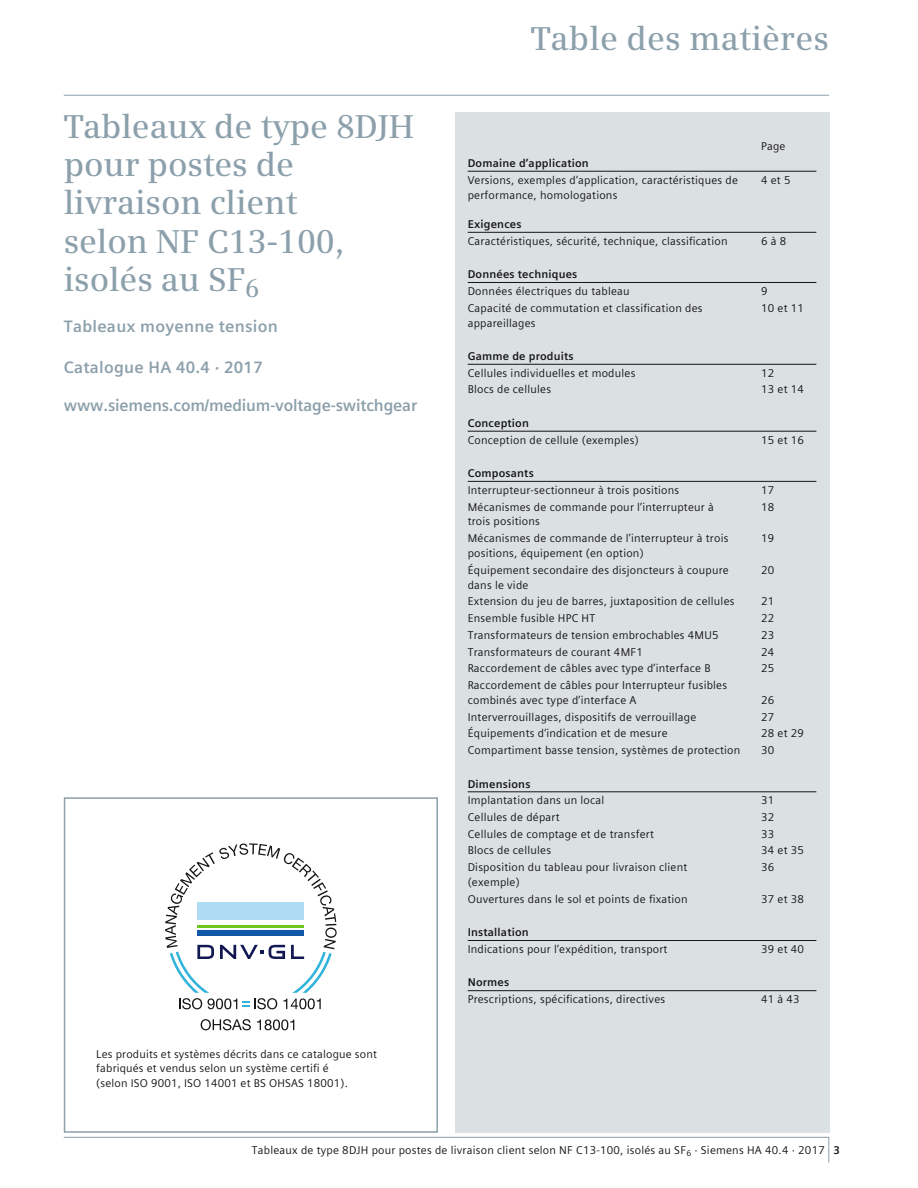
<style>
.page{position:relative;width:918px;height:1188px;background:#fff}
.page>*{position:absolute;margin:0;border:0;box-sizing:border-box;transform-origin:0 0}
.t1{font:600 33px/38.2px "Siemens Serif";letter-spacing:-.005em;color:#8ca0ac}
.t2{font:700 16.5px "Siemens Sans Global";letter-spacing:.015em;color:#8ca0ac}
.t3{font:700 16.5px "Siemens Sans Global";letter-spacing:-.01em;color:#8ca0ac}
.t4{font:11.25px/14.9px "Siemens Sans Global";letter-spacing:.02em;color:#151616}
.t5{font:700 11.25px "Siemens Sans Global";letter-spacing:.015em;color:#151616}
.s1{font-weight:700}
</style>
<div class="page">
<hr style="left:64px;top:95px;width:765px;height:1px;background:#8ca0ac">
<svg style="left:63px;top:1137px;width:766px;height:26px"></svg>
<div style="left:455px;top:112px;width:374px;height:1021px;background:#dbe0e3"></div>
<div style="left:64px;top:797px;width:374px;height:336px;border:2px solid #8ca0ac"></div>
<hr style="left:468px;top:171px;width:348px;height:1px;background:#151616">
<hr style="left:468px;top:232px;width:348px;height:1px;background:#151616">
<hr style="left:468px;top:282px;width:348px;height:1px;background:#151616">
<hr style="left:468px;top:364px;width:348px;height:1px;background:#151616">
<hr style="left:468px;top:431px;width:348px;height:1px;background:#151616">
<hr style="left:468px;top:481px;width:348px;height:1px;background:#151616">
<hr style="left:468px;top:792px;width:348px;height:1px;background:#151616">
<hr style="left:468px;top:990px;width:348px;height:1px;background:#151616">
<hr style="left:468px;top:940px;width:348px;height:1px;background:#151616">
<svg style="left:201px;top:1019px;width:50px;height:11px"></svg>
<svg style="left:257px;top:1019px;width:37px;height:11px"></svg>
<svg style="left:165px;top:843px;width:172px;height:166px"></svg>
<h1 class="t1" style="left:64px;top:109px;width:352px">Tableaux de type 8DJH pour postes de livraison client<br>selon NF C13-100, isolés au SF<sub>6</sub></h1>
<h2 class="t2" style="left:64px;top:316px;width:216px">Tableaux moyenne tension</h2>
<h2 class="t2" style="left:64px;top:357px;width:201px">Catalogue HA 40.4 · 2017</h2>
<h2 class="t3" style="left:64px;top:395px;width:355px">www.siemens.com/medium-voltage-switchgear</h2>
<p class="t4" style="left:96px;top:1046px;width:282px">Les produits et systèmes décrits dans ce catalogue sont fabriqués et vendus selon un système certifi é<br>(selon ISO 9001, ISO 14001 et BS OHSAS 18001).</p>
<h1 class="t1" style="left:531px;top:21px;width:300px">Table des matières</h1>
<p class="t4" style="left:761px;top:139px;width:26px">Page</p>
<p class="t5" style="left:468px;top:156px;width:123px">Domaine d’application</p>
<p class="t4" style="left:468px;top:172px;width:272px">Versions, exemples d’application, caractéristiques de performance, homologations</p>
<p class="t4" style="left:761px;top:172px;width:31px">4 et 5</p>
<p class="t5" style="left:468px;top:217px;width:55px">Exigences</p>
<p class="t4" style="left:468px;top:233px;width:261px">Caractéristiques, sécurité, technique, classification</p>
<p class="t4" style="left:761px;top:233px;width:27px">6 à 8</p>
<p class="t5" style="left:468px;top:267px;width:111px">Données techniques</p>
<p class="t4" style="left:468px;top:283px;width:163px">Données électriques du tableau</p>
<p class="t4" style="left:761px;top:283px;width:8px">9</p>
<p class="t4" style="left:468px;top:300px;width:236px">Capacité de commutation et classification des appareillages</p>
<p class="t4" style="left:761px;top:300px;width:44px">10 et 11</p>
<p class="t5" style="left:468px;top:349px;width:107px">Gamme de produits</p>
<p class="t4" style="left:468px;top:365px;width:169px">Cellules individuelles et modules</p>
<p class="t4" style="left:761px;top:365px;width:15px">12</p>
<p class="t4" style="left:468px;top:382px;width:85px">Blocs de cellules</p>
<p class="t4" style="left:761px;top:382px;width:44px">13 et 14</p>
<p class="t5" style="left:468px;top:416px;width:63px">Conception</p>
<p class="t4" style="left:468px;top:432px;width:173px">Conception de cellule (exemples)</p>
<p class="t4" style="left:761px;top:432px;width:44px">15 et 16</p>
<p class="t5" style="left:468px;top:466px;width:68px">Composants</p>
<p class="t4" style="left:468px;top:482px;width:213px">Interrupteur-sectionneur à trois positions</p>
<p class="t4" style="left:761px;top:482px;width:15px">17</p>
<p class="t4" style="left:468px;top:499px;width:248px">Mécanismes de commande pour l’interrupteur à trois positions</p>
<p class="t4" style="left:761px;top:499px;width:15px">18</p>
<p class="t4" style="left:468px;top:531px;width:262px">Mécanismes de commande de l’interrupteur à trois positions, équipement (en option)</p>
<p class="t4" style="left:761px;top:531px;width:15px">19</p>
<p class="t4" style="left:468px;top:562px;width:263px">Équipement secondaire des disjoncteurs à coupure dans le vide</p>
<p class="t4" style="left:761px;top:562px;width:15px">20</p>
<p class="t4" style="left:468px;top:594px;width:268px">Extension du jeu de barres, juxtaposition de cellules</p>
<p class="t4" style="left:761px;top:594px;width:15px">21</p>
<p class="t4" style="left:468px;top:611px;width:129px">Ensemble fusible HPC HT</p>
<p class="t4" style="left:761px;top:611px;width:15px">22</p>
<p class="t4" style="left:468px;top:627px;width:252px">Transformateurs de tension embrochables 4MU5</p>
<p class="t4" style="left:761px;top:627px;width:15px">23</p>
<p class="t4" style="left:468px;top:644px;width:177px">Transformateurs de courant 4MF1</p>
<p class="t4" style="left:761px;top:644px;width:15px">24</p>
<p class="t4" style="left:468px;top:661px;width:244px">Raccordement de câbles avec type d’interface B</p>
<p class="t4" style="left:761px;top:661px;width:15px">25</p>
<p class="t4" style="left:468px;top:678px;width:261px">Raccordement de câbles pour Interrupteur fusibles combinés avec type d’interface A</p>
<p class="t4" style="left:761px;top:692px;width:15px">26</p>
<p class="t4" style="left:468px;top:709px;width:230px">Interverrouillages, dispositifs de verrouillage</p>
<p class="t4" style="left:761px;top:709px;width:15px">27</p>
<p class="t4" style="left:468px;top:726px;width:201px">Équipements d’indication et de mesure</p>
<p class="t4" style="left:761px;top:726px;width:44px">28 et 29</p>
<p class="t4" style="left:468px;top:743px;width:274px">Compartiment basse tension, systèmes de protection</p>
<p class="t4" style="left:761px;top:743px;width:15px">30</p>
<p class="t5" style="left:468px;top:777px;width:64px">Dimensions</p>
<p class="t4" style="left:468px;top:793px;width:138px">Implantation dans un local</p>
<p class="t4" style="left:761px;top:793px;width:15px">31</p>
<p class="t4" style="left:468px;top:810px;width:93px">Cellules de départ</p>
<p class="t4" style="left:761px;top:810px;width:15px">32</p>
<p class="t4" style="left:468px;top:826px;width:188px">Cellules de comptage et de transfert</p>
<p class="t4" style="left:761px;top:826px;width:15px">33</p>
<p class="t4" style="left:468px;top:843px;width:85px">Blocs de cellules</p>
<p class="t4" style="left:761px;top:843px;width:44px">34 et 35</p>
<p class="t4" style="left:468px;top:860px;width:221px">Disposition du tableau pour livraison client (exemple)</p>
<p class="t4" style="left:761px;top:860px;width:15px">36</p>
<p class="t4" style="left:468px;top:891px;width:222px">Ouvertures dans le sol et points de fixation</p>
<p class="t4" style="left:761px;top:891px;width:44px">37 et 38</p>
<p class="t5" style="left:468px;top:925px;width:63px">Installation</p>
<p class="t4" style="left:468px;top:942px;width:201px">Indications pour l’expédition, transport</p>
<p class="t4" style="left:761px;top:942px;width:44px">39 et 40</p>
<p class="t5" style="left:468px;top:976px;width:43px">Normes</p>
<p class="t4" style="left:468px;top:992px;width:199px">Prescriptions, spécifications, directives</p>
<p class="t4" style="left:761px;top:992px;width:40px">41 à 43</p>
<p class="t4" style="left:252px;top:1143px;width:590px">Tableaux de type 8DJH pour postes de livraison client selon NF C13-100, isolés au SF<sub>6</sub> · Siemens HA 40.4 · 2017 <span class="s1">3</span></p>
</div>
